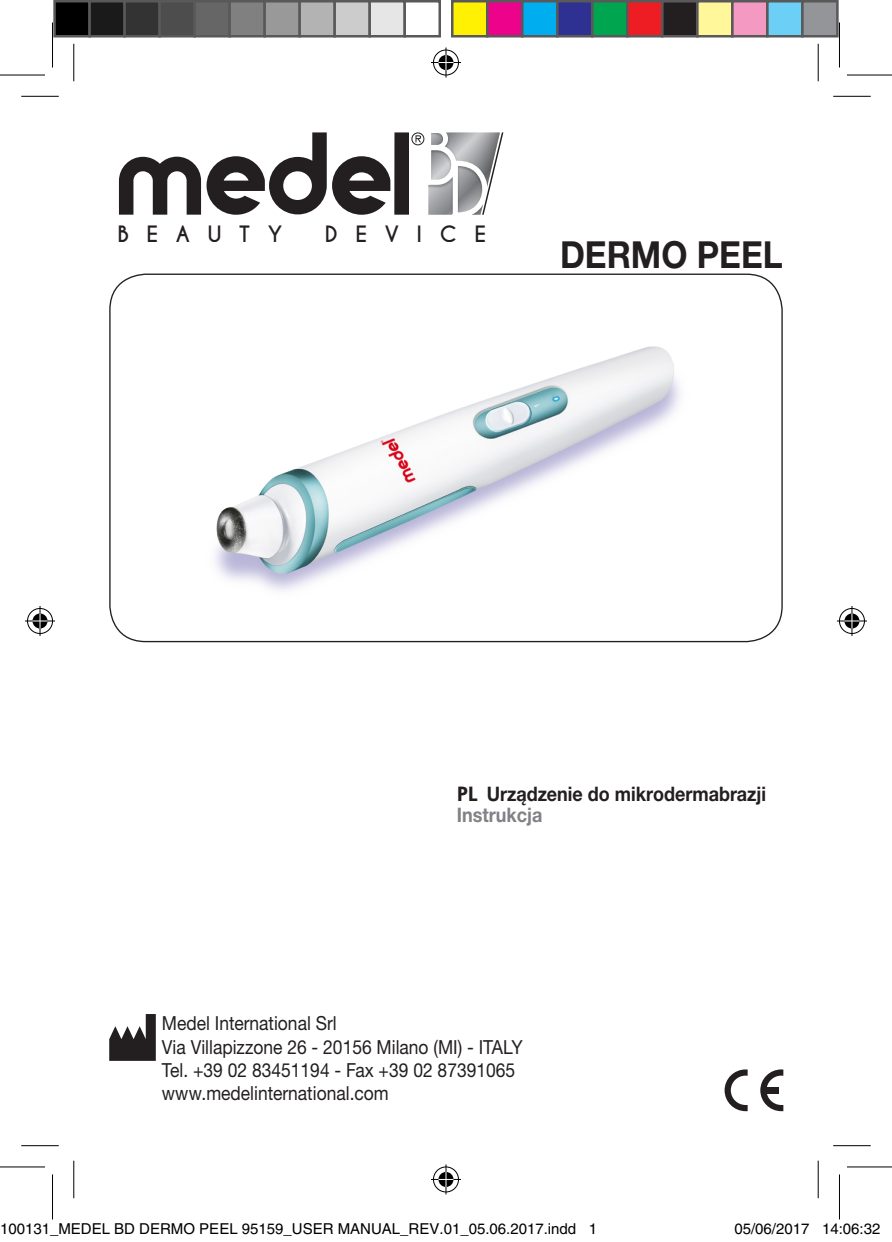
<style>
.page{position:relative;width:892px;height:1242px;background:#fff}
.page>*{position:absolute;margin:0;border:0;box-sizing:border-box;transform-origin:0 0}
.t1{font:700 37.25px "Helvetica Neue LTW1 G";color:#231f20;scale:.9 1}
.t2{font:700 21.25px "Caviar Dreams";letter-spacing:.835em;color:#231f20}
.Prodbezeichnung{font:700 20px/21.2px "Helvetica Neue LTW1 G";color:#231f20;scale:.9 1}
.t3{font:19.5px "Helvetica Neue LTW1 G";color:#231f20;scale:.9 1}
.t4{font:15px "Helvetica";color:#000}
.s1{font-family:"Futura BT";font-weight:800}
.s2{font-family:"Helvetica Neue LT Pro";color:#808285}
</style>
<div class="page">
<svg style="left:760px;top:1069px;width:23px;height:42px"></svg>
<div style="left:765px;top:1087px;width:14px;height:6px;background:#231f20"></div>
<svg style="left:724px;top:1069px;width:23px;height:42px"></svg>
<img style="left:215px;top:346px;width:465px;height:245px">
<div style="left:394px;top:132px;width:15px;height:83px;background:#231f20"></div>
<svg style="left:119px;top:132px;width:271px;height:83px"></svg>
<svg style="left:411px;top:132px;width:92px;height:83px"></svg>
<svg style="left:109px;top:1014px;width:47px;height:46px"></svg>
<hr style="left:21px;top:96px;width:38px;height:1px;background:#000">
<hr style="left:833px;top:96px;width:37px;height:1px;background:#000">
<hr style="left:21px;top:1145px;width:38px;height:1px;background:#000">
<hr style="left:833px;top:1145px;width:37px;height:1px;background:#000">
<hr style="left:73px;top:44px;width:1px;height:37px;background:#000">
<hr style="left:73px;top:1160px;width:1px;height:38px;background:#000">
<hr style="left:817px;top:44px;width:1px;height:37px;background:#000">
<hr style="left:817px;top:1160px;width:1px;height:38px;background:#000">
<svg style="left:0;top:74px;width:45px;height:1px"></svg>
<svg style="left:847px;top:74px;width:45px;height:1px"></svg>
<hr style="left:0;top:75px;width:45px;height:1px;background:#000">
<hr style="left:847px;top:75px;width:45px;height:1px;background:#000">
<hr style="left:0;top:1166px;width:45px;height:1px;background:#000">
<hr style="left:847px;top:1166px;width:45px;height:1px;background:#000">
<hr style="left:52px;top:22px;width:1px;height:45px;background:#000">
<hr style="left:52px;top:1174px;width:1px;height:45px;background:#000">
<hr style="left:839px;top:22px;width:1px;height:45px;background:#000">
<hr style="left:839px;top:1174px;width:1px;height:45px;background:#000">
<div style="left:432px;top:48px;width:28px;height:29px;border:3px solid #fff;border-radius:50%"></div>
<hr style="left:431px;top:61px;width:30px;height:3px;background:#fff">
<hr style="left:444px;top:47px;width:3px;height:30px;background:#fff">
<div style="left:437px;top:53px;width:18px;height:19px;border:3px solid #fff;border-radius:50%"></div>
<div style="left:433px;top:50px;width:26px;height:25px;border:1px solid #000;border-radius:50%"></div>
<hr style="left:431px;top:62px;width:30px;height:1px;background:#000">
<hr style="left:445px;top:47px;width:1px;height:30px;background:#000">
<svg style="left:438px;top:55px;width:15px;height:15px"></svg>
<div style="left:432px;top:1165px;width:28px;height:28px;border:3px solid #fff;border-radius:50%"></div>
<hr style="left:431px;top:1177px;width:30px;height:3px;background:#fff">
<hr style="left:444px;top:1164px;width:3px;height:30px;background:#fff">
<div style="left:437px;top:1170px;width:18px;height:18px;border:3px solid #fff;border-radius:50%"></div>
<div style="left:433px;top:1166px;width:26px;height:26px;border:1px solid #000;border-radius:50%"></div>
<hr style="left:431px;top:1178px;width:30px;height:1px;background:#000">
<hr style="left:445px;top:1164px;width:1px;height:30px;background:#000">
<svg style="left:438px;top:1171px;width:15px;height:15px"></svg>
<div style="left:26px;top:607px;width:28px;height:28px;border:3px solid #fff;border-radius:50%"></div>
<hr style="left:25px;top:619px;width:30px;height:3px;background:#fff">
<svg style="left:38px;top:606px;width:4px;height:30px"></svg>
<div style="left:31px;top:612px;width:18px;height:18px;border:3px solid #fff;border-radius:50%"></div>
<div style="left:27px;top:608px;width:26px;height:25px;border:1px solid #000;border-radius:50%"></div>
<hr style="left:25px;top:620px;width:30px;height:1px;background:#000">
<hr style="left:40px;top:606px;width:1px;height:30px;background:#000">
<svg style="left:33px;top:613px;width:15px;height:15px"></svg>
<div style="left:838px;top:607px;width:28px;height:28px;border:3px solid #fff;border-radius:50%"></div>
<hr style="left:837px;top:619px;width:30px;height:3px;background:#fff">
<hr style="left:850px;top:606px;width:3px;height:30px;background:#fff">
<div style="left:843px;top:612px;width:18px;height:18px;border:3px solid #fff;border-radius:50%"></div>
<div style="left:839px;top:608px;width:25px;height:25px;border:1px solid #000;border-radius:50%"></div>
<hr style="left:837px;top:620px;width:30px;height:1px;background:#000">
<hr style="left:851px;top:606px;width:1px;height:30px;background:#000">
<svg style="left:844px;top:613px;width:15px;height:15px"></svg>
<div style="left:55px;top:1px;width:35px;height:35px;background:#000"></div>
<div style="left:53px;top:0;width:38px;height:37px;border:2px solid #595959"></div>
<div style="left:90px;top:1px;width:35px;height:35px;background:#1a1a1a"></div>
<div style="left:88px;top:0;width:38px;height:37px;border:2px solid #595959"></div>
<div style="left:125px;top:1px;width:35px;height:35px;background:#333"></div>
<div style="left:123px;top:0;width:38px;height:37px;border:2px solid #595959"></div>
<div style="left:160px;top:1px;width:35px;height:35px;background:#4d4d4d"></div>
<div style="left:158px;top:0;width:38px;height:37px;border:2px solid #595959"></div>
<div style="left:195px;top:1px;width:35px;height:35px;background:#666"></div>
<div style="left:193px;top:0;width:38px;height:37px;border:2px solid #595959"></div>
<div style="left:230px;top:1px;width:35px;height:35px;background:#808080"></div>
<div style="left:228px;top:0;width:38px;height:37px;border:2px solid #595959"></div>
<div style="left:265px;top:1px;width:35px;height:35px;background:#999"></div>
<div style="left:263px;top:0;width:38px;height:37px;border:2px solid #595959"></div>
<div style="left:300px;top:1px;width:35px;height:35px;background:#b3b3b3"></div>
<div style="left:298px;top:0;width:38px;height:37px;border:2px solid #595959"></div>
<div style="left:335px;top:1px;width:35px;height:35px;background:#ccc"></div>
<div style="left:333px;top:0;width:38px;height:37px;border:2px solid #595959"></div>
<div style="left:370px;top:1px;width:35px;height:35px;background:#e6e6e6"></div>
<div style="left:368px;top:0;width:38px;height:37px;border:2px solid #595959"></div>
<div style="left:403px;top:0;width:38px;height:37px;border:2px solid #595959"></div>
<div style="left:452px;top:1px;width:35px;height:35px;background:#fff101"></div>
<div style="left:451px;top:0;width:37px;height:37px;border:2px solid #595959"></div>
<div style="left:487px;top:1px;width:35px;height:35px;background:#ed028c"></div>
<div style="left:486px;top:0;width:37px;height:37px;border:2px solid #595959"></div>
<div style="left:522px;top:1px;width:35px;height:35px;background:#00aeef"></div>
<div style="left:521px;top:0;width:37px;height:37px;border:2px solid #595959"></div>
<div style="left:557px;top:1px;width:35px;height:35px;background:#2e3092"></div>
<div style="left:556px;top:0;width:37px;height:37px;border:2px solid #595959"></div>
<div style="left:592px;top:1px;width:35px;height:35px;background:#00a54f"></div>
<div style="left:591px;top:0;width:37px;height:37px;border:2px solid #595959"></div>
<div style="left:627px;top:1px;width:35px;height:35px;background:#ee1d23"></div>
<div style="left:626px;top:0;width:37px;height:37px;border:2px solid #595959"></div>
<div style="left:662px;top:1px;width:35px;height:35px;background:#231f20"></div>
<div style="left:661px;top:0;width:37px;height:37px;border:2px solid #595959"></div>
<div style="left:697px;top:1px;width:35px;height:35px;background:#fff79a"></div>
<div style="left:696px;top:0;width:37px;height:37px;border:2px solid #595959"></div>
<div style="left:732px;top:1px;width:35px;height:35px;background:#f499c2"></div>
<div style="left:731px;top:0;width:37px;height:37px;border:2px solid #595959"></div>
<div style="left:767px;top:1px;width:35px;height:35px;background:#6bcff6"></div>
<div style="left:766px;top:0;width:37px;height:37px;border:2px solid #595959"></div>
<div style="left:802px;top:1px;width:35px;height:35px;background:#939598"></div>
<div style="left:801px;top:0;width:37px;height:37px;border:2px solid #595959"></div>
<div style="left:10px;top:1224px;width:5px;height:9px;border:1px solid #fff;border-radius:50%"></div>
<div style="left:8px;top:1223px;width:9px;height:12px;border:1px solid #fff;border-radius:50%"></div>
<div style="left:18px;top:1224px;width:6px;height:9px;border:1px solid #fff;border-radius:50%"></div>
<div style="left:17px;top:1223px;width:8px;height:12px;border:1px solid #fff;border-radius:50%"></div>
<div style="left:445px;top:1224px;width:5px;height:9px;border:1px solid #fff;border-radius:50%"></div>
<div style="left:444px;top:1223px;width:8px;height:12px;border:1px solid #fff;border-radius:50%"></div>
<div style="left:470px;top:1224px;width:5px;height:9px;border:1px solid #fff;border-radius:50%"></div>
<div style="left:469px;top:1223px;width:8px;height:12px;border:1px solid #fff;border-radius:50%"></div>
<div style="left:491px;top:1224px;width:5px;height:9px;border:1px solid #fff;border-radius:50%"></div>
<div style="left:489px;top:1223px;width:9px;height:12px;border:1px solid #fff;border-radius:50%"></div>
<div style="left:520px;top:1224px;width:5px;height:9px;border:1px solid #fff;border-radius:50%"></div>
<div style="left:519px;top:1223px;width:8px;height:12px;border:1px solid #fff;border-radius:50%"></div>
<div style="left:736px;top:1224px;width:5px;height:9px;border:1px solid #fff;border-radius:50%"></div>
<div style="left:734px;top:1223px;width:8px;height:12px;border:1px solid #fff;border-radius:50%"></div>
<div style="left:756px;top:1224px;width:6px;height:9px;border:1px solid #fff;border-radius:50%"></div>
<div style="left:755px;top:1223px;width:8px;height:12px;border:1px solid #fff;border-radius:50%"></div>
<div style="left:786px;top:1224px;width:5px;height:9px;border:1px solid #fff;border-radius:50%"></div>
<div style="left:784px;top:1223px;width:8px;height:12px;border:1px solid #fff;border-radius:50%"></div>
<div style="left:844px;top:1224px;width:5px;height:9px;border:1px solid #fff;border-radius:50%"></div>
<div style="left:843px;top:1223px;width:8px;height:12px;border:1px solid #fff;border-radius:50%"></div>
<p class="t2" style="left:117px;top:221px;width:166px">BEAUTY</p>
<p class="t2" style="left:325px;top:221px;width:163px">DEVICE</p>
<p class="t1" style="left:560px;top:231px;width:249px">DERMO PEEL</p>
<p class="Prodbezeichnung" style="left:457px;top:783px;width:345px"><span class="s1">PL</span> Urządzenie do mikrodermabrazji<br><span class="s2">Instrukcja</span></p>
<p class="t3" style="left:162px;top:1011px;width:196px">Medel International Srl</p>
<p class="t3" style="left:162px;top:1034px;width:402px">Via Villapizzone 26 - 20156 Milano (MI) - ITALY</p>
<p class="t3" style="left:162px;top:1057px;width:394px">Tel. +39 02 83451194 - Fax +39 02 87391065</p>
<p class="t3" style="left:162px;top:1081px;width:254px">www.medelinternational.com</p>
<p class="t4" style="left:0;top:1220px;width:598px">100131_MEDEL BD DERMO PEEL 95159_USER MANUAL_REV.01_05.06.2017.indd 1</p>
<p class="t4" style="left:734px;top:1220px;width:147px">05/06/2017 14:06:32</p>
</div>
